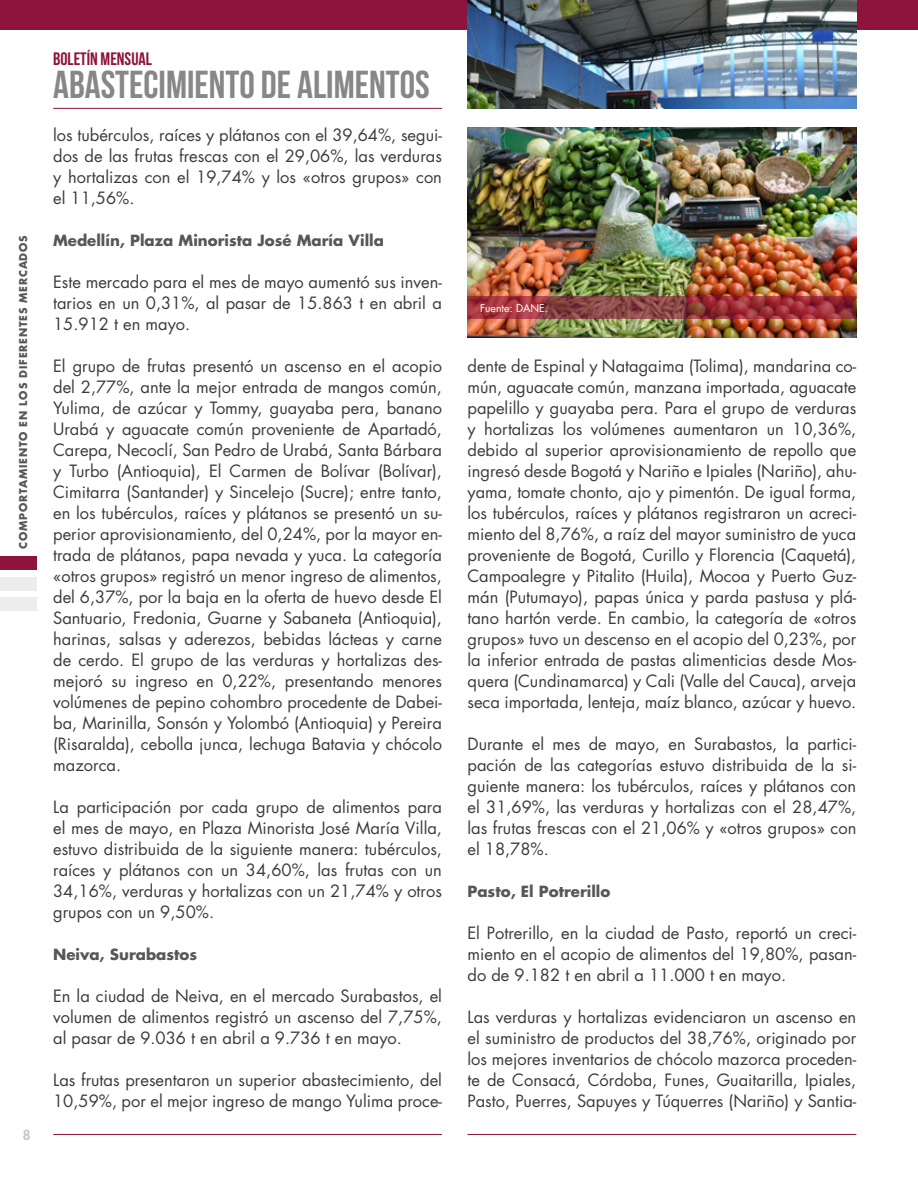
<style>
.page{position:relative;width:918px;height:1188px;background:#fff}
.page>*{position:absolute;margin:0;border:0;box-sizing:border-box;transform-origin:0 0}
.t1{font:39px "Bebas Neue";color:#878787}
.t2{font:18px "Bebas Neue";color:#8d143d}
.t3{font:16.5px/21px "Futura Std";color:#3c3c3b;text-align:justify}
.t4{font:700 15px "Futura Std";color:#575756}
.t5{font:800 13.5px "Futura Std";color:#c6c6c6}
.t6{font:700 10.5px "Futura Std";letter-spacing:.075em;color:#575756}
.t7{font:10.5px "Futura Std";color:#fff}
</style>
<div class="page">
<hr style="left:53px;top:1134px;width:389px;height:1px;background:#8d143d">
<hr style="left:468px;top:1134px;width:388px;height:1px;background:#8d143d">
<hr style="left:53px;top:108px;width:389px;height:1px;background:#8d143d">
<div style="left:0;top:0;width:918px;height:30px;background:#8d143d"></div>
<div style="left:0;top:556px;width:37px;height:14px;background:#8d143d"></div>
<div style="left:0;top:577px;width:37px;height:14px;background:#ededed"></div>
<div style="left:0;top:597px;width:37px;height:14px;background:#ededed"></div>
<img style="left:468px;top:128px;width:388px;height:210px">
<img style="left:468px;top:0;width:388px;height:109px">
<svg style="left:468px;top:296px;width:388px;height:23px"></svg>
<p class="t6" style="left:16px;top:549px;width:315px;rotate:-90deg">COMPORTAMIENTO EN LOS DIFERENTES MERCADOS</p>
<p class="t5" style="left:23px;top:1127px;width:9px">8</p>
<p class="t2" style="left:53px;top:49px;width:100px">BOLETÍN MENSUAL</p>
<h1 class="t1" style="left:53px;top:63px;width:378px">ABASTECIMIENTO DE ALIMENTOS</h1>
<p class="t3" style="left:53px;top:125px;width:390px">los tubérculos, raíces y plátanos con el 39,64%, segui&shy;dos de las frutas frescas con el 29,06%, las verduras y hortalizas con el 19,74% y los «otros grupos» con el 11,56%.</p>
<p class="t4" style="left:53px;top:231px;width:332px">Medellín, Plaza Minorista José María Villa</p>
<p class="t3" style="left:53px;top:272px;width:390px">Este mercado para el mes de mayo aumentó sus inven&shy;tarios en un 0,31%, al pasar de 15.863 t en abril a 15.912 t en mayo.</p>
<p class="t3" style="left:53px;top:356px;width:390px">El grupo de frutas presentó un ascenso en el acopio del 2,77%, ante la mejor entrada de mangos común, Yulima, de azúcar y Tommy, guayaba pera, banano Urabá y aguacate común proveniente de Apartadó, Carepa, Necoclí, San Pedro de Urabá, Santa Bárbara y Turbo (Antioquia), El Carmen de Bolívar (Bolívar), Cimitarra (Santander) y Sincelejo (Sucre); entre tanto, en los tubérculos, raíces y plátanos se presentó un su&shy;perior aprovisionamiento, del 0,24%, por la mayor en&shy;trada de plátanos, papa nevada y yuca. La categoría «otros grupos» registró un menor ingreso de alimentos, del 6,37%, por la baja en la oferta de huevo desde El Santuario, Fredonia, Guarne y Sabaneta (Antioquia), harinas, salsas y aderezos, bebidas lácteas y carne de cerdo. El grupo de las verduras y hortalizas des&shy;mejoró su ingreso en 0,22%, presentando menores volúmenes de pepino cohombro procedente de Dabei&shy;ba, Marinilla, Sonsón y Yolombó (Antioquia) y Pereira (Risaralda), cebolla junca, lechuga Batavia y chócolo mazorca.</p>
<p class="t3" style="left:53px;top:797px;width:390px">La participación por cada grupo de alimentos para el mes de mayo, en Plaza Minorista José María Villa, estuvo distribuida de la siguiente manera: tubérculos, raíces y plátanos con un 34,60%, las frutas con un 34,16%, verduras y hortalizas con un 21,74% y otros grupos con un 9,50%.</p>
<p class="t4" style="left:53px;top:945px;width:146px">Neiva, Surabastos</p>
<p class="t3" style="left:53px;top:986px;width:390px">En la ciudad de Neiva, en el mercado Surabastos, el volumen de alimentos registró un ascenso del 7,75%, al pasar de 9.036 t en abril a 9.736 t en mayo.</p>
<p class="t3" style="left:53px;top:1070px;width:390px">Las frutas presentaron un superior abastecimiento, del<br>10,59%, por el mejor ingreso de mango Yulima proce-</p>
<p class="t7" style="left:480px;top:301px;width:69px">Fuente: DANE.</p>
<p class="t3" style="left:467px;top:356px;width:390px">dente de Espinal y Natagaima (Tolima), mandarina co&shy;mún, aguacate común, manzana importada, aguacate papelillo y guayaba pera. Para el grupo de verduras y hortalizas los volúmenes aumentaron un 10,36%, debido al superior aprovisionamiento de repollo que ingresó desde Bogotá y Nariño e Ipiales (Nariño), ahu&shy;yama, tomate chonto, ajo y pimentón. De igual forma, los tubérculos, raíces y plátanos registraron un acreci&shy;miento del 8,76%, a raíz del mayor suministro de yuca proveniente de Bogotá, Curillo y Florencia (Caquetá), Campoalegre y Pitalito (Huila), Mocoa y Puerto Guz&shy;mán (Putumayo), papas única y parda pastusa y plá&shy;tano hartón verde. En cambio, la categoría de «otros grupos» tuvo un descenso en el acopio del 0,23%, por la inferior entrada de pastas alimenticias desde Mos&shy;quera (Cundinamarca) y Cali (Valle del Cauca), arveja seca importada, lenteja, maíz blanco, azúcar y huevo.</p>
<p class="t3" style="left:467px;top:734px;width:390px">Durante el mes de mayo, en Surabastos, la partici&shy;pación de las categorías estuvo distribuida de la si&shy;guiente manera: los tubérculos, raíces y plátanos con el 31,69%, las verduras y hortalizas con el 28,47%, las frutas frescas con el 21,06% y «otros grupos» con el 18,78%.</p>
<p class="t4" style="left:468px;top:882px;width:144px">Pasto, El Potrerillo</p>
<p class="t3" style="left:468px;top:923px;width:390px">El Potrerillo, en la ciudad de Pasto, reportó un creci&shy;miento en el acopio de alimentos del 19,80%, pasan&shy;do de 9.182 t en abril a 11.000 t en mayo.</p>
<p class="t3" style="left:468px;top:1007px;width:390px">Las verduras y hortalizas evidenciaron un ascenso en el suministro de productos del 38,76%, originado por los mejores inventarios de chócolo mazorca proceden&shy;te de Consacá, Córdoba, Funes, Guaitarilla, Ipiales, Pasto, Puerres, Sapuyes y Túquerres (Nariño) y Santia-</p>
</div>
